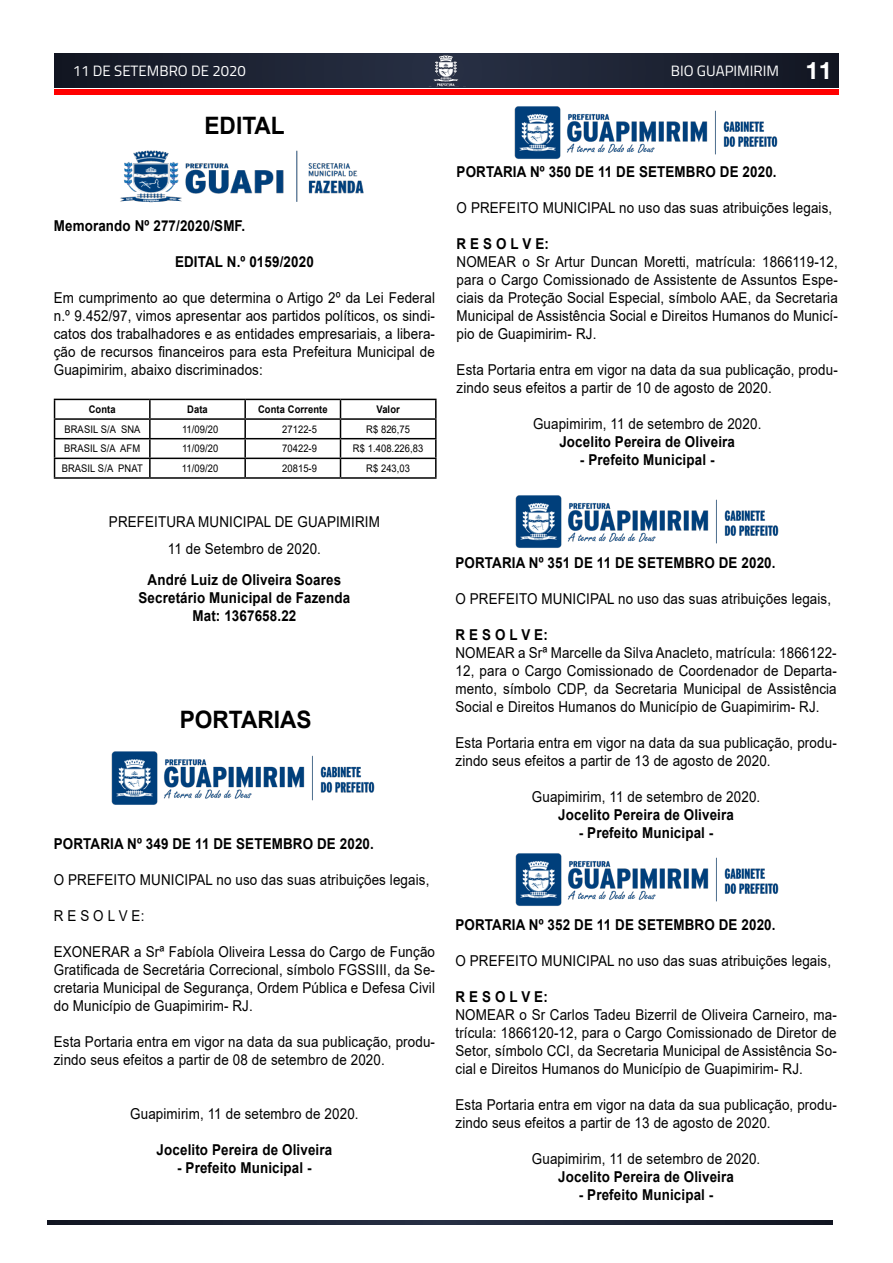
<style>
.page{position:relative;width:893px;height:1263px;background:#fff}
.page>*{position:absolute;margin:0;border:0;box-sizing:border-box;transform-origin:0 0}
.t1{font:700 24px "Arial";color:#000;scale:.95 1}
.t2{font:15px/18px "Arial";letter-spacing:.01em;color:#000;text-align:justify;scale:.89 1}
.t3{font:700 15px/18px "Arial";letter-spacing:.01em;color:#000;text-align:center;scale:.89 1}
.t4{font:15px "Titillium";color:#fff}
.t5{font:10.5px "Arial";letter-spacing:.01em;color:#000;scale:.89 1}
.t6{font:700 10.5px "Arial";letter-spacing:.01em;color:#000;scale:.89 1}
.s1{font-family:"Helvetica Neue LT Com";font-weight:700;font-size:24px}
</style>
<div class="page">
<svg style="left:54px;top:53px;width:785px;height:34px;background:#1c2232"></svg>
<img style="left:425px;top:55px;width:43px;height:31px">
<div style="left:54px;top:89px;width:785px;height:6px;background:#f00"></div>
<svg style="left:47px;top:1220px;width:785px;height:5px;background:#1d2333"></svg>
<img style="left:120px;top:150px;width:244px;height:53px">
<hr style="left:54px;top:399px;width:96px;height:1px;background:#000">
<hr style="left:150px;top:399px;width:95px;height:1px;background:#000">
<hr style="left:245px;top:399px;width:95px;height:1px;background:#000">
<hr style="left:340px;top:399px;width:97px;height:1px;background:#000">
<hr style="left:54px;top:418px;width:96px;height:2px;background:#000">
<hr style="left:150px;top:418px;width:95px;height:2px;background:#000">
<hr style="left:245px;top:418px;width:95px;height:2px;background:#000">
<hr style="left:340px;top:418px;width:97px;height:2px;background:#000">
<hr style="left:54px;top:438px;width:96px;height:1px;background:#000">
<hr style="left:150px;top:438px;width:95px;height:1px;background:#000">
<hr style="left:245px;top:438px;width:95px;height:1px;background:#000">
<hr style="left:340px;top:438px;width:97px;height:1px;background:#000">
<hr style="left:54px;top:458px;width:96px;height:1px;background:#000">
<svg style="left:54px;top:400px;width:1px;height:77px"></svg>
<hr style="left:150px;top:458px;width:95px;height:1px;background:#000">
<svg style="left:149px;top:400px;width:2px;height:77px"></svg>
<hr style="left:245px;top:458px;width:95px;height:1px;background:#000">
<svg style="left:244px;top:400px;width:2px;height:77px"></svg>
<hr style="left:340px;top:458px;width:97px;height:1px;background:#000">
<svg style="left:340px;top:400px;width:1px;height:77px"></svg>
<svg style="left:435px;top:400px;width:2px;height:77px"></svg>
<hr style="left:54px;top:477px;width:96px;height:2px;background:#000">
<hr style="left:150px;top:477px;width:95px;height:2px;background:#000">
<hr style="left:245px;top:477px;width:95px;height:2px;background:#000">
<hr style="left:340px;top:477px;width:97px;height:2px;background:#000">
<img style="left:111px;top:751px;width:264px;height:54px">
<img style="left:514px;top:106px;width:264px;height:53px">
<img style="left:515px;top:495px;width:264px;height:53px">
<img style="left:515px;top:853px;width:264px;height:53px">
<p class="t4" style="left:73px;top:60px;width:175px">11 DE SETEMBRO DE 2020</p>
<p class="t4" style="left:671px;top:60px;width:163px">BIO GUAPIMIRIM <span class="s1">11</span></p>
<h1 class="t1" style="left:204px;top:108px;width:86px">EDITAL</h1>
<p class="t3" style="left:54px;top:217px;width:217px">Memorando Nº 277/2020/SMF.</p>
<p class="t3" style="left:175px;top:253px;width:157px">EDITAL N.º 0159/2020</p>
<p class="t2" style="left:54px;top:288px;width:430px">Em cumprimento ao que determina o Artigo 2º da Lei Federal n.º 9.452/97, vimos apresentar aos partidos políticos, os sindi&shy;catos dos trabalhadores e as entidades empresariais, a libera&shy;ção de recursos financeiros para esta Prefeitura Municipal de Guapimirim, abaixo discriminados:</p>
<p class="t6" style="left:89px;top:402px;width:32px">Conta</p>
<p class="t6" style="left:187px;top:402px;width:25px">Data</p>
<p class="t6" style="left:258px;top:402px;width:80px">Conta Corrente</p>
<p class="t6" style="left:376px;top:402px;width:28px">Valor</p>
<p class="t5" style="left:64px;top:422px;width:87px">BRASIL S/A SNA</p>
<p class="t5" style="left:182px;top:422px;width:42px">11/09/20</p>
<p class="t5" style="left:282px;top:422px;width:41px">27122-5</p>
<p class="t5" style="left:366px;top:422px;width:51px">R$ 826,75</p>
<p class="t5" style="left:64px;top:441px;width:87px">BRASIL S/A AFM</p>
<p class="t5" style="left:182px;top:441px;width:42px">11/09/20</p>
<p class="t5" style="left:282px;top:441px;width:41px">70422-9</p>
<p class="t5" style="left:353px;top:441px;width:81px">R$ 1.408.226,83</p>
<p class="t5" style="left:62px;top:461px;width:93px">BRASIL S/A PNAT</p>
<p class="t5" style="left:182px;top:461px;width:42px">11/09/20</p>
<p class="t5" style="left:282px;top:461px;width:41px">20815-9</p>
<p class="t5" style="left:366px;top:461px;width:51px">R$ 243,03</p>
<p class="t2" style="left:109px;top:508px;width:306px;line-height:27px;text-align:center">PREFEITURA MUNICIPAL DE GUAPIMIRIM<br>11 de Setembro de 2020.</p>
<p class="t3" style="left:139px;top:571px;width:239px">André Luiz de Oliveira Soares<br>Secretário Municipal de Fazenda<br>Mat: 1367658.22</p>
<h1 class="t1" style="left:180px;top:702px;width:140px">PORTARIAS</h1>
<p class="t3" style="left:54px;top:835px;width:361px">PORTARIA Nº 349 DE 11 DE SETEMBRO DE 2020.</p>
<p class="t2" style="left:54px;top:871px;width:424px">O PREFEITO MUNICIPAL no uso das suas atribuições legais,</p>
<p class="t2" style="left:54px;top:907px;width:103px">R E S O L V E:</p>
<p class="t2" style="left:54px;top:943px;width:430px">EXONERAR a Srª Fabíola Oliveira Lessa do Cargo de Função Gratificada de Secretária Correcional, símbolo FGSSIII, da Se&shy;cretaria Municipal de Segurança, Ordem Pública e Defesa Civil do Município de Guapimirim- RJ.</p>
<p class="t2" style="left:54px;top:1033px;width:430px">Esta Portaria entra em vigor na data da sua publicação, produ&shy;zindo seus efeitos a partir de 08 de setembro de 2020.</p>
<p class="t2" style="left:130px;top:1105px;width:258px">Guapimirim, 11 de setembro de 2020.</p>
<p class="t3" style="left:157px;top:1141px;width:199px">Jocelito Pereira de Oliveira</p>
<p class="t3" style="left:177px;top:1159px;width:153px">- Prefeito Municipal -</p>
<p class="t3" style="left:457px;top:163px;width:361px">PORTARIA Nº 350 DE 11 DE SETEMBRO DE 2020.</p>
<p class="t2" style="left:457px;top:199px;width:424px">O PREFEITO MUNICIPAL no uso das suas atribuições legais,</p>
<p class="t3" style="left:457px;top:235px;width:105px">R E S O L V E:</p>
<p class="t2" style="left:457px;top:253px;width:430px">NOMEAR o Sr Artur Duncan Moretti, matrícula: 1866119-12, para o Cargo Comissionado de Assistente de Assuntos Espe&shy;ciais da Proteção Social Especial, símbolo AAE, da Secretaria Municipal de Assistência Social e Direitos Humanos do Municí&shy;pio de Guapimirim- RJ.</p>
<p class="t2" style="left:457px;top:361px;width:430px">Esta Portaria entra em vigor na data da sua publicação, produ&shy;zindo seus efeitos a partir de 10 de agosto de 2020.</p>
<p class="t2" style="left:533px;top:415px;width:258px">Guapimirim, 11 de setembro de 2020.</p>
<p class="t3" style="left:559px;top:433px;width:199px">Jocelito Pereira de Oliveira</p>
<p class="t3" style="left:580px;top:451px;width:153px">- Prefeito Municipal -</p>
<p class="t3" style="left:455px;top:554px;width:361px">PORTARIA Nº 351 DE 11 DE SETEMBRO DE 2020.</p>
<p class="t2" style="left:455px;top:589px;width:424px">O PREFEITO MUNICIPAL no uso das suas atribuições legais,</p>
<p class="t3" style="left:455px;top:626px;width:105px">R E S O L V E:</p>
<p class="t2" style="left:455px;top:643px;width:430px">NOMEAR a Srª Marcelle da Silva Anacleto, matrícula: 1866122- 12, para o Cargo Comissionado de Coordenador de Departa&shy;mento, símbolo CDP, da Secretaria Municipal de Assistência Social e Direitos Humanos do Município de Guapimirim- RJ.</p>
<p class="t2" style="left:455px;top:733px;width:430px">Esta Portaria entra em vigor na data da sua publicação, produ&shy;zindo seus efeitos a partir de 13 de agosto de 2020.</p>
<p class="t2" style="left:532px;top:787px;width:258px">Guapimirim, 11 de setembro de 2020.</p>
<p class="t3" style="left:558px;top:806px;width:199px">Jocelito Pereira de Oliveira</p>
<p class="t3" style="left:579px;top:824px;width:153px">- Prefeito Municipal -</p>
<p class="t3" style="left:455px;top:916px;width:361px">PORTARIA Nº 352 DE 11 DE SETEMBRO DE 2020.</p>
<p class="t2" style="left:455px;top:951px;width:424px">O PREFEITO MUNICIPAL no uso das suas atribuições legais,</p>
<p class="t3" style="left:455px;top:988px;width:105px">R E S O L V E:</p>
<p class="t2" style="left:455px;top:1005px;width:430px">NOMEAR o Sr Carlos Tadeu Bizerril de Oliveira Carneiro, ma&shy;trícula: 1866120-12, para o Cargo Comissionado de Diretor de Setor, símbolo CCI, da Secretaria Municipal de Assistência So&shy;cial e Direitos Humanos do Município de Guapimirim- RJ.</p>
<p class="t2" style="left:455px;top:1095px;width:430px">Esta Portaria entra em vigor na data da sua publicação, produ&shy;zindo seus efeitos a partir de 13 de agosto de 2020.</p>
<p class="t2" style="left:532px;top:1149px;width:258px">Guapimirim, 11 de setembro de 2020.</p>
<p class="t3" style="left:558px;top:1168px;width:199px">Jocelito Pereira de Oliveira</p>
<p class="t3" style="left:579px;top:1186px;width:153px">- Prefeito Municipal -</p>
</div>
